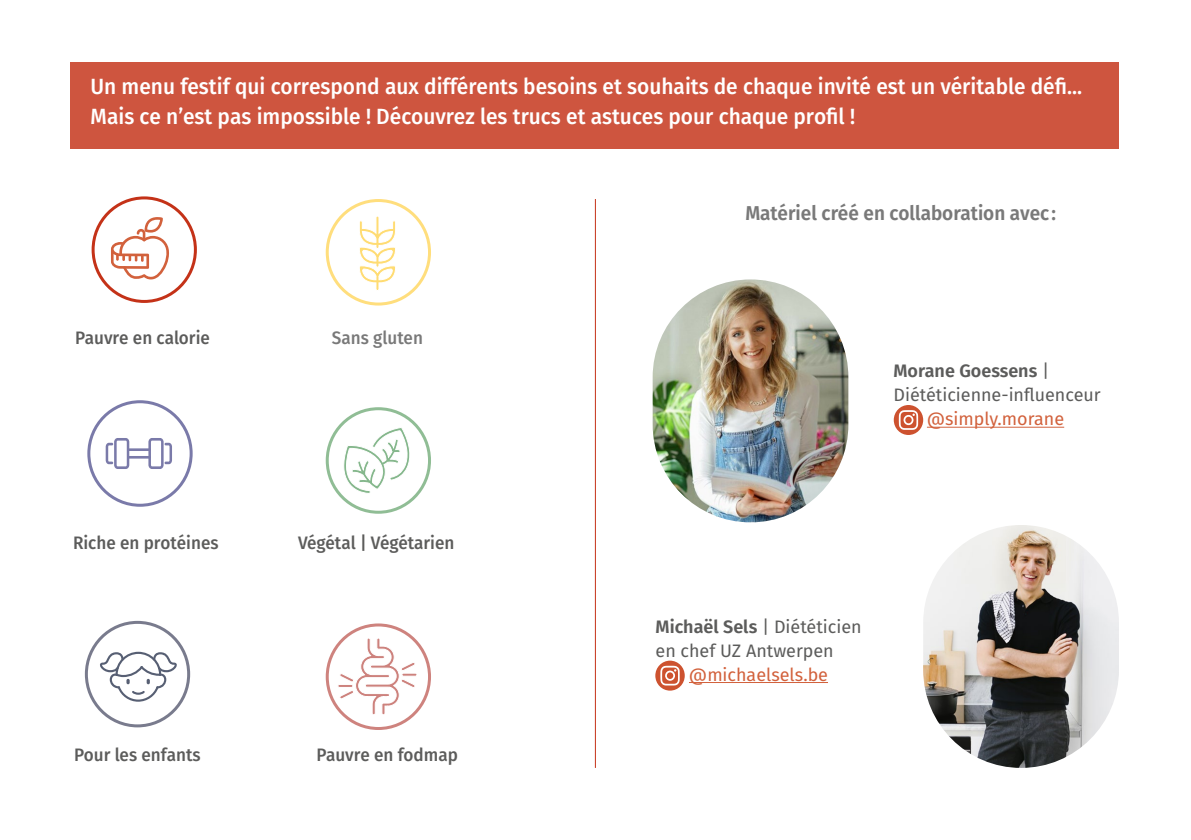
<style>
.page{position:relative;width:1191px;height:840px;background:#fff}
.page>*{position:absolute;margin:0;border:0;box-sizing:border-box;transform-origin:0 0}
.t1{font:500 22px/30px "Fira Sans";color:#fff;scale:.95 1}
.t2{font:600 20px "Fira Sans";color:#797979;scale:.95 1}
.t3{font:18px/24px "Fira Sans";color:#5c5c5b}
.t4{font:500 18px "Fira Sans";color:#5c5c5b;scale:.95 1}
.t5{font:18px "Fira Sans";color:#d2613c}
.t6{font:500 18px "Fira Sans";color:#797979;scale:.95 1}
.s1{font-weight:600}
</style>
<div class="page">
<div style="left:70px;top:62px;width:1049px;height:86px;background:#ce553f"></div>
<svg style="left:106px;top:438px;width:23px;height:30px"></svg>
<svg style="left:148px;top:438px;width:24px;height:30px"></svg>
<hr style="left:128px;top:448px;width:23px;height:3px;background:#7a7aa9">
<hr style="left:128px;top:455px;width:23px;height:3px;background:#7a7aa9">
<div style="left:87px;top:400px;width:106px;height:106px;border:3px solid #7a7aa9;border-radius:50%"></div>
<svg style="left:100px;top:651px;width:77px;height:50px"></svg>
<div style="left:85px;top:620px;width:105px;height:107px;border:3px solid #797b8d;border-radius:50%"></div>
<svg style="left:337px;top:637px;width:80px;height:77px"></svg>
<div style="left:326px;top:623px;width:105px;height:106px;border:3px solid #ce837e;border-radius:50%"></div>
<svg style="left:359px;top:216px;width:37px;height:74px"></svg>
<div style="left:326px;top:199px;width:105px;height:106px;border:3px solid #ffde7d;border-radius:50%"></div>
<svg style="left:344px;top:428px;width:66px;height:65px"></svg>
<div style="left:326px;top:407px;width:105px;height:106px;border:3px solid #90bd95;border-radius:50%"></div>
<div style="left:92px;top:196px;width:105px;height:107px;border:3px solid #c43218;border-radius:50%"></div>
<svg style="left:111px;top:217px;width:58px;height:62px"></svg>
<img style="left:923px;top:524px;width:196px;height:243px;border-radius:98px">
<hr style="left:927px;top:426px;width:137px;height:1px;background:#d2613c">
<hr style="left:689px;top:681px;width:139px;height:1px;background:#d2613c">
<hr style="left:595px;top:199px;width:1px;height:568px;background:#c53218">
<img style="left:652px;top:279px;width:196px;height:243px;border-radius:98px">
<svg style="left:893px;top:405px;width:30px;height:30px"></svg>
<svg style="left:898px;top:410px;width:20px;height:19px"></svg>
<svg style="left:655px;top:660px;width:29px;height:30px"></svg>
<svg style="left:660px;top:665px;width:19px;height:20px"></svg>
<p class="t1" style="left:91px;top:71px;width:1045px">Un menu festif qui correspond aux différents besoins et souhaits de chaque invité est un véritable défi...<br>Mais ce n’est pas impossible ! Découvrez les trucs et astuces pour chaque profil !</p>
<p class="t2" style="left:745px;top:196px;width:329px">Matériel créé en collaboration avec :</p>
<p class="t4" style="left:75px;top:325px;width:143px">Pauvre en calorie</p>
<p class="t6" style="left:332px;top:325px;width:97px">Sans gluten</p>
<p class="t3" style="left:893px;top:358px;width:209px"><span class="s1">Morane Goessens</span> |<br>Diététicienne-influenceur</p>
<p class="t5" style="left:927px;top:405px;width:139px">@simply.morane</p>
<p class="t4" style="left:73px;top:530px;width:155px">Riche en protéines</p>
<p class="t4" style="left:298px;top:530px;width:166px">Végétal | Végétarien</p>
<p class="t3" style="left:655px;top:613px;width:208px"><span class="s1">Michaël Sels</span> | Diététicien en chef UZ Antwerpen</p>
<p class="t5" style="left:689px;top:660px;width:140px">@michaelsels.be</p>
<p class="t4" style="left:74px;top:741px;width:135px">Pour les enfants</p>
<p class="t4" style="left:316px;top:741px;width:150px">Pauvre en fodmap</p>
</div>
